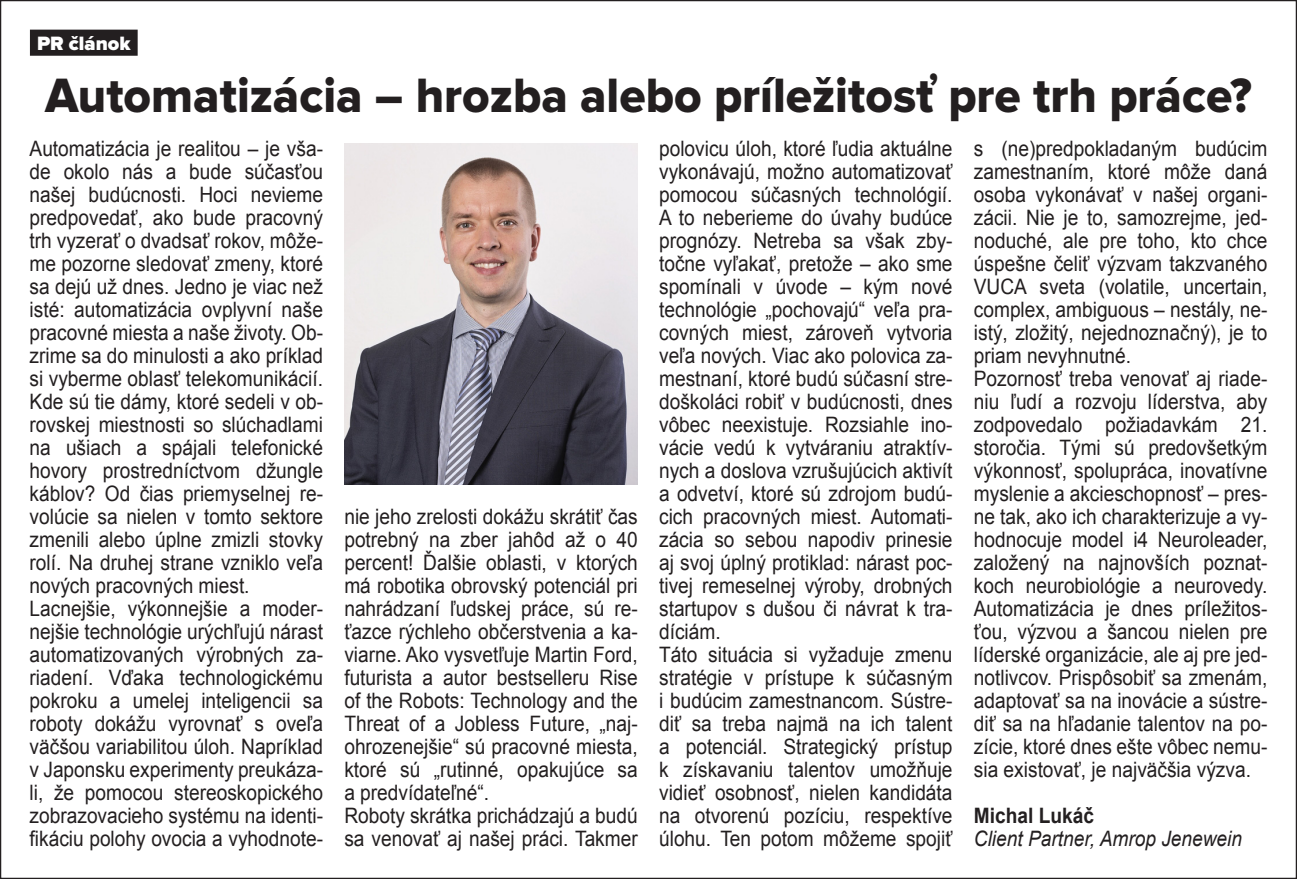
<style>
.page{position:relative;width:1297px;height:879px;background:#fff}
.page>*{position:absolute;margin:0;border:0;box-sizing:border-box;transform-origin:0 0}
._01_titul_inzercia{font:50px "Proxima Nova Extrabld";color:#231f20;scale:.96 1}
._01_perex_inzecia{font:21.25px/23px "Arial";color:#231f20;text-align:justify;scale:.9 1}
._01_perex_inzecia-2{font:italic 21.25px "Arial";color:#231f20;scale:.9 1}
._01_perex_inzecia-3{font:700 21.25px "Arial";color:#231f20;scale:.9 1}
.X_zahlavie_rubrika{font:900 20px "Proxima Nova";color:#fff}
</style>
<div class="page">
<div style="left:30px;top:30px;width:108px;height:26px;background:#231f20"></div>
<img style="left:344px;top:144px;width:294px;height:340px">
<p class="X_zahlavie_rubrika" style="left:37px;top:32px;width:95px">PR článok</p>
<p class="_01_titul_inzercia" style="left:45px;top:66px;width:1258px">Automatizácia – hrozba alebo príležitosť pre trh práce?</p>
<p class="_01_perex_inzecia" style="left:30px;top:137px;width:328px">Automatizácia je realitou – je vša&shy;de okolo nás a bude súčasťou našej budúcnosti. Hoci nevieme predpovedať, ako bude pracovný trh vyzerať o dvadsať rokov, môže&shy;me pozorne sledovať zmeny, ktoré sa dejú už dnes. Jedno je viac než isté: automatizácia ovplyvní naše pracovné miesta a naše životy. Ob&shy;zrime sa do minulosti a ako príklad si vyberme oblasť telekomunikácií.<br>Kde sú tie dámy, ktoré sedeli v ob&shy;rovskej miestnosti so slúchadlami na ušiach a spájali telefonické hovory prostredníctvom džungle káblov? Od čias priemyselnej re&shy;volúcie sa nielen v tomto sektore zmenili alebo úplne zmizli stovky rolí. Na druhej strane vzniklo veľa nových pracovných miest.</p>
<p class="_01_perex_inzecia" style="left:30px;top:597px;width:328px">Lacnejšie, výkonnejšie a moder&shy;nejšie technológie urýchľujú nárast automatizovaných výrobných za&shy;riadení. Vďaka technologickému pokroku a umelej inteligencii sa roboty dokážu vyrovnať s oveľa väčšou variabilitou úloh. Napríklad v Japonsku experimenty preukáza&shy;li, že pomocou stereoskopického zobrazovacieho systému na identi&shy;fikáciu polohy ovocia a vyhodnote-</p>
<p class="_01_perex_inzecia" style="left:974px;top:137px;width:328px">s (ne)predpokladaným budúcim zamestnaním, ktoré môže daná osoba vykonávať v našej organi&shy;zácii. Nie je to, samozrejme, jed&shy;noduché, ale pre toho, kto chce úspešne čeliť výzvam takzvaného VUCA sveta (volatile, uncertain, complex, ambiguous – nestály, ne&shy;istý, zložitý, nejednoznačný), je to priam nevyhnutné.</p>
<p class="_01_perex_inzecia" style="left:974px;top:367px;width:328px">Pozornosť treba venovať aj riade&shy;niu ľudí a rozvoju líderstva, aby zodpovedalo požiadavkám 21. storočia. Tými sú predovšetkým výkonnosť, spolupráca, inovatívne myslenie a akcieschopnosť – pres&shy;ne tak, ako ich charakterizuje a vy&shy;hodnocuje model i4 Neuroleader, založený na najnovších poznat&shy;koch neurobiológie a neurovedy.<br>Automatizácia je dnes príležitos&shy;ťou, výzvou a šancou nielen pre líderské organizácie, ale aj pre jed&shy;notlivcov. Prispôsobiť sa zmenám, adaptovať sa na inovácie a sústre&shy;diť sa na hľadanie talentov na po&shy;zície, ktoré dnes ešte vôbec nemu&shy;sia existovať, je najväčšia výzva.</p>
<p class="_01_perex_inzecia-3" style="left:974px;top:801px;width:135px">Michal Lukáč</p>
<p class="_01_perex_inzecia-2" style="left:974px;top:825px;width:300px">Client Partner, Amrop Jenewein</p>
<p class="_01_perex_inzecia" style="left:659px;top:137px;width:328px">polovicu úloh, ktoré ľudia aktuálne vykonávajú, možno automatizovať pomocou súčasných technológií.<br>A to neberieme do úvahy budúce prognózy. Netreba sa však zby&shy;točne vyľakať, pretože – ako sme spomínali v úvode – kým nové technológie „pochovajú“ veľa pra&shy;covných miest, zároveň vytvoria veľa nových. Viac ako polovica za&shy;mestnaní, ktoré budú súčasní stre&shy;doškoláci robiť v budúcnosti, dnes vôbec neexistuje. Rozsiahle ino&shy;vácie vedú k vytváraniu atraktív&shy;nych a doslova vzrušujúcich aktivít a odvetví, ktoré sú zdrojom budú&shy;cich pracovných miest. Automati&shy;zácia so sebou napodiv prinesie aj svoj úplný protiklad: nárast poc&shy;tivej remeselnej výroby, drobných startupov s dušou či návrat k tra&shy;díciám.</p>
<p class="_01_perex_inzecia" style="left:659px;top:643px;width:328px">Táto situácia si vyžaduje zmenu stratégie v prístupe k súčasným i budúcim zamestnancom. Sústre&shy;diť sa treba najmä na ich talent a potenciál. Strategický prístup k získavaniu talentov umožňuje vidieť osobnosť, nielen kandidáta na otvorenú pozíciu, respektíve úlohu. Ten potom môžeme spojiť</p>
<p class="_01_perex_inzecia" style="left:344px;top:505px;width:328px">nie jeho zrelosti dokážu skrátiť čas potrebný na zber jahôd až o 40 percent! Ďalšie oblasti, v ktorých má robotika obrovský potenciál pri nahrádzaní ľudskej práce, sú re&shy;ťazce rýchleho občerstvenia a ka&shy;viarne. Ako vysvetľuje Martin Ford, futurista a autor bestselleru Rise of the Robots: Technology and the Threat of a Jobless Future, „naj&shy;ohrozenejšie“ sú pracovné miesta, ktoré sú „rutinné, opakujúce sa a predvídateľné“.</p>
<p class="_01_perex_inzecia" style="left:344px;top:804px;width:328px">Roboty skrátka prichádzajú a budú sa venovať aj našej práci. Takmer</p>
</div>
